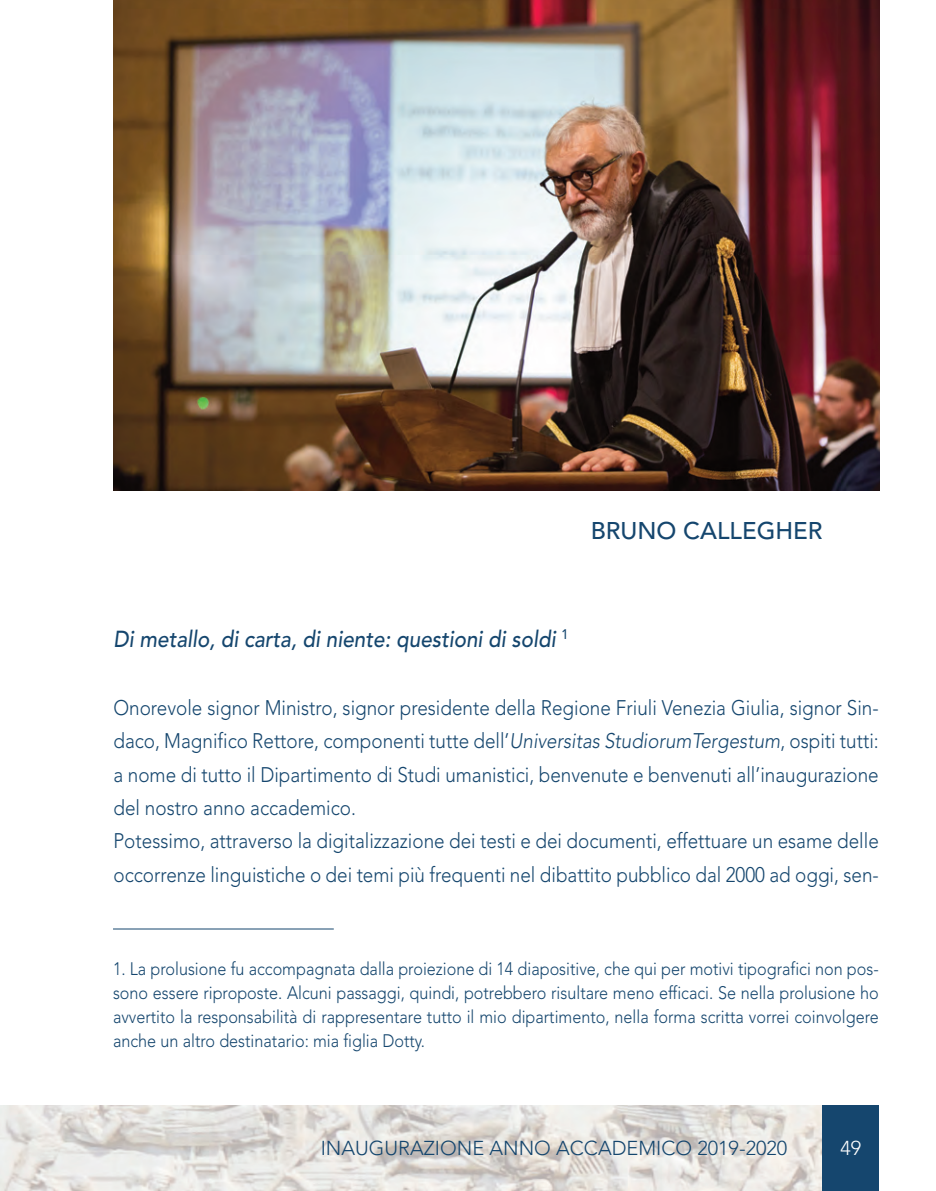
<style>
.page{position:relative;width:936px;height:1191px;background:#fff}
.page>*{position:absolute;margin:0;border:0;box-sizing:border-box;transform-origin:0 0}
.t1{font:500 24px "Avenir";color:#15466e}
.t2{font:italic 500 23px "Avenir";color:#15466e;scale:.9 1}
.t3{font:300 21px/33.4px "Avenir";color:#15466e;scale:.9 1}
.t4{font:300 20px "Avenir";color:#15466e}
.t5{font:300 20px "Avenir";color:#fff}
.t6{font:300 18px/24px "Avenir";color:#15466e;text-align:justify;scale:.9 1}
.s1{font-style:italic}
</style>
<div class="page">
<img style="left:0;top:1105px;width:822px;height:86px">
<div style="left:822px;top:1105px;width:57px;height:86px;background:#15466e"></div>
<img style="left:113px;top:0;width:766px;height:490px">
<hr style="left:113px;top:928px;width:221px;height:1px;background:#15466e">
<p class="t1" style="left:590px;top:520px;width:233px">BRUNO CALLEGHER</p>
<p class="t2" style="left:113px;top:629px;width:507px">Di metallo, di carta, di niente: questioni di soldi <sup>1</sup></p>
<p class="t3" style="left:113px;top:692px;width:851px">Onorevole signor Ministro, signor presidente della Regione Friuli Venezia Giulia, signor Sin&shy;daco, Magnifico Rettore, componenti tutte dell’<span class="s1">Universitas StudiorumTergestum</span>, ospiti tutti: a nome di tutto il Dipartimento di Studi umanistici, benvenute e benvenuti all’inaugurazione del nostro anno accademico.<br>Potessimo, attraverso la digitalizzazione dei testi e dei documenti, effettuare un esame delle occorrenze linguistiche o dei temi più frequenti nel dibattito pubblico dal 2000 ad oggi, sen-</p>
<p class="t6" style="left:113px;top:958px;width:852px">1. La prolusione fu accompagnata dalla proiezione di 14 diapositive, che qui per motivi tipografici non pos&shy;sono essere riproposte. Alcuni passaggi, quindi, potrebbero risultare meno efficaci. Se nella prolusione ho avvertito la responsabilità di rappresentare tutto il mio dipartimento, nella forma scritta vorrei coinvolgere anche un altro destinatario: mia figlia Dotty.</p>
<p class="t4" style="left:321px;top:1139px;width:468px">INAUGURAZIONE ANNO ACCADEMICO 2019-2020</p>
<p class="t5" style="left:840px;top:1139px;width:22px">49</p>
</div>
